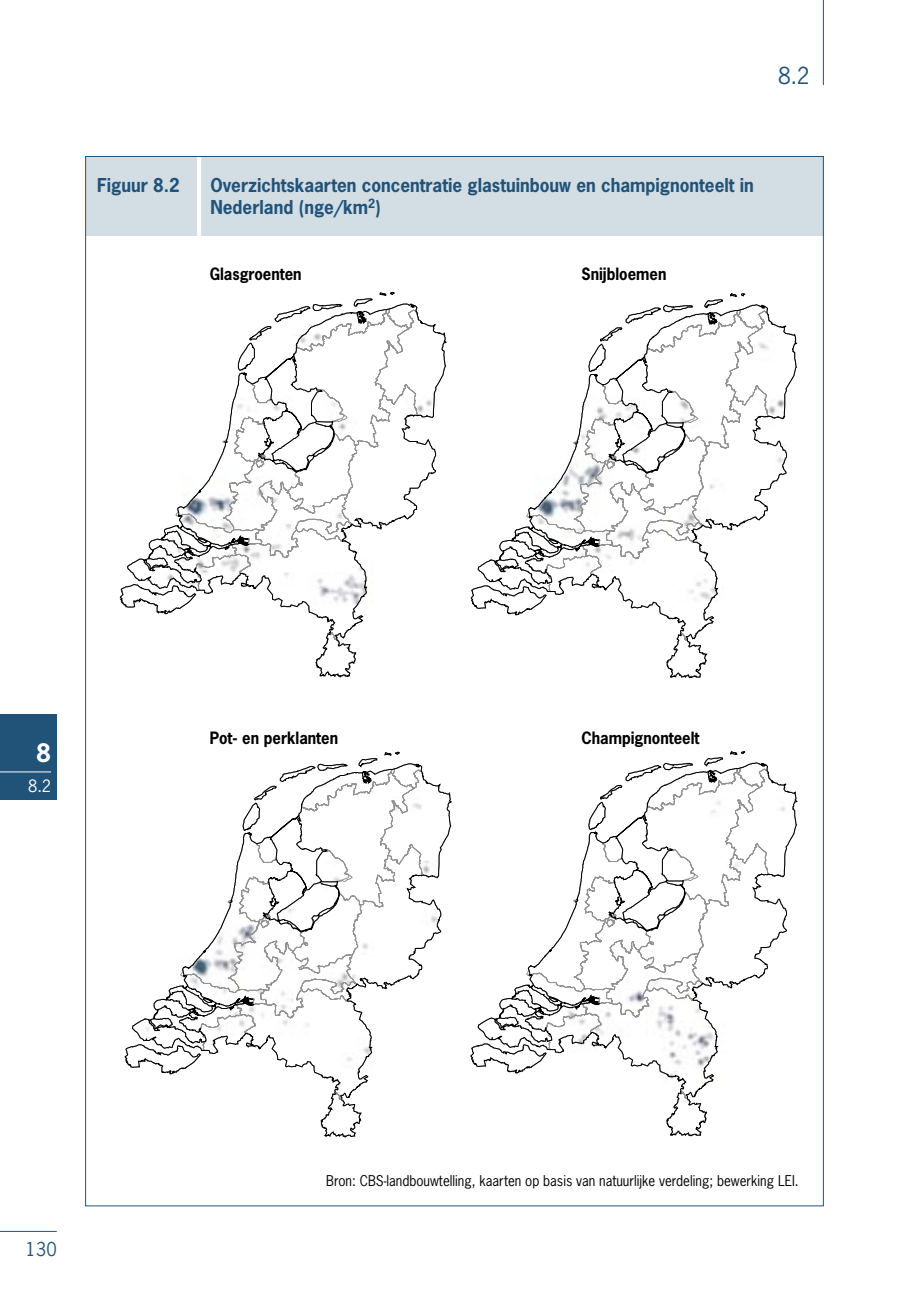
<style>
.page{position:relative;width:908px;height:1316px;background:#fff}
.page>*{position:absolute;margin:0;border:0;box-sizing:border-box;transform-origin:0 0}
.t1{font:700 24px "News Gothic Std";color:#fff}
.t2{font:22px "News Gothic Std";color:#215379}
.t3{font:700 18px/22px "News Gothic Std";color:#215379;scale:.95 1}
.t4{font:18px "News Gothic Std";color:#215379}
.t5{font:700 16px "News Gothic Std";color:#000;scale:.93 1}
.t6{font:16px "News Gothic Std";color:#fff}
.t7{font:14px "News Gothic Std";color:#000;scale:.95 1}
</style>
<div class="page">
<div style="left:0;top:714px;width:57px;height:85px;background:#215379"></div>
<hr style="left:822px;top:0;width:1px;height:85px;background:#215379">
<hr style="left:0;top:1230px;width:57px;height:1px;background:#215379">
<hr style="left:0;top:771px;width:51px;height:1px;background:#fff">
<svg style="left:470px;top:751px;width:328px;height:386px"></svg>
<svg style="left:124px;top:751px;width:328px;height:387px"></svg>
<svg style="left:470px;top:293px;width:327px;height:386px"></svg>
<svg style="left:119px;top:291px;width:328px;height:387px"></svg>
<div style="left:86px;top:156px;width:737px;height:80px;background:#d3dde4"></div>
<hr style="left:197px;top:156px;width:4px;height:80px;background:#fff">
<p class="t2" style="left:777px;top:62px;width:33px">8.2</p>
<p class="t3" style="left:97px;top:174px;width:88px">Figuur 8.2</p>
<p class="t3" style="left:210px;top:174px;width:573px">Overzichtskaarten concentratie glastuinbouw en champignonteelt in<br>Nederland (nge/km<sup>2</sup>)</p>
<p class="t5" style="left:210px;top:264px;width:100px">Glasgroenten</p>
<p class="t5" style="left:581px;top:264px;width:93px">Snijbloemen</p>
<h1 class="t1" style="left:36px;top:736px;width:16px">8</h1>
<p class="t6" style="left:28px;top:775px;width:24px">8.2</p>
<p class="t4" style="left:26px;top:1237px;width:33px">130</p>
<p class="t5" style="left:210px;top:727px;width:139px">Pot- en perklanten</p>
<p class="t5" style="left:581px;top:727px;width:128px">Champignonteelt</p>
<p class="t7" style="left:326px;top:1171px;width:498px">Bron: CBS-landbouwtelling, kaarten op basis van natuurlijke verdeling; bewerking LEI.</p>
</div>
